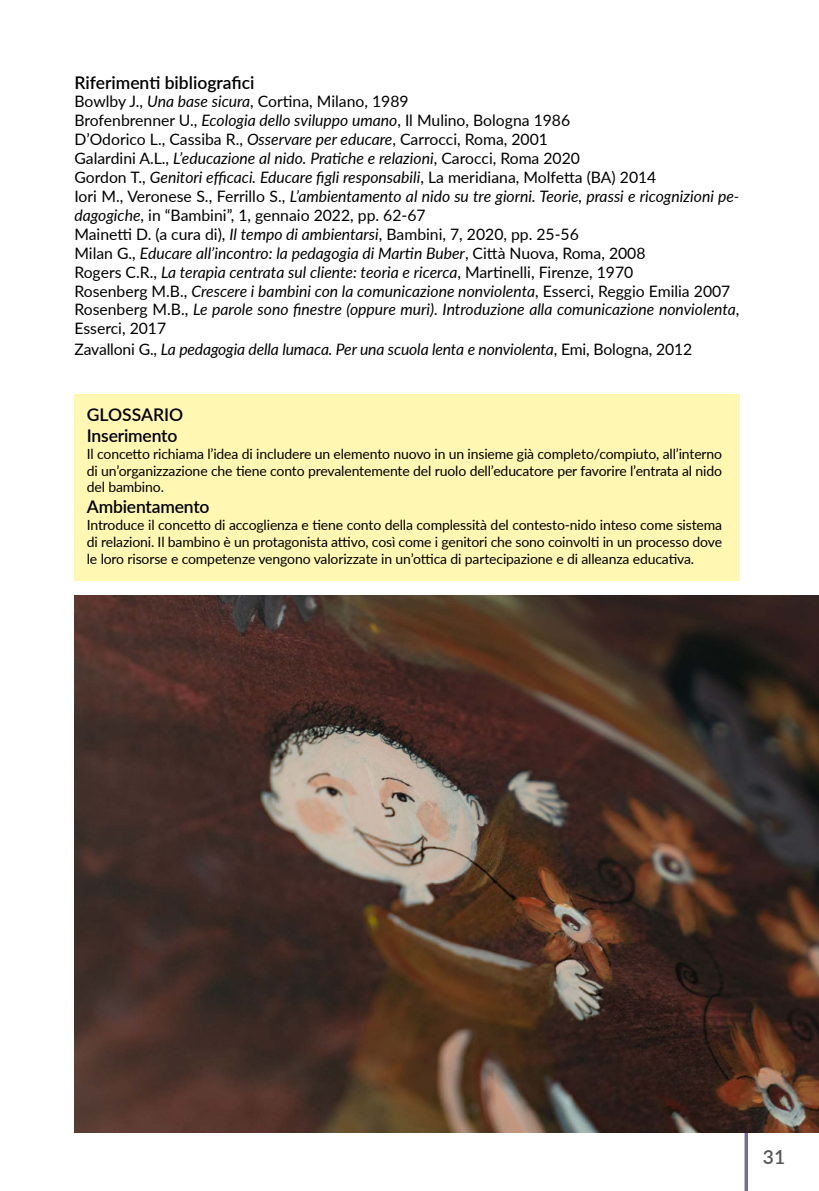
<style>
.page{position:relative;width:819px;height:1191px;background:#fff}
.page>*{position:absolute;margin:0;border:0;box-sizing:border-box;transform-origin:0 0}
.t1{font:600 19.25px "Lato";color:#575756}
.t2{font:600 17.5px/21px "Lato";letter-spacing:-.01em;color:#000}
.t3{font:italic 15.75px/18.9px "Lato";color:#000}
.t4{font:14px/16.8px "Lato";letter-spacing:-.01em;color:#000;text-align:justify}
.s1{font-style:normal}
</style>
<div class="page">
<svg style="left:744px;top:1132px;width:4px;height:59px"></svg>
<img style="left:74px;top:595px;width:745px;height:537px">
<div style="left:74px;top:394px;width:665px;height:186px;background:#fff7b2"></div>
<p class="t2" style="left:74px;top:71px;width:181px">Riferimenti bibliografici</p>
<p class="t3" style="left:74px;top:92px;width:666px"><span class="s1">Bowlby J.,</span> Una base sicura<span class="s1">, Cortina, Milano, 1989<br>Brofenbrenner U.,</span> Ecologia dello sviluppo umano<span class="s1">, Il Mulino, Bologna 1986<br>D’Odorico L., Cassiba R.,</span> Osservare per educare<span class="s1">, Carrocci, Roma, 2001<br>Galardini A.L.,</span> L’educazione al nido. Pratiche e relazioni<span class="s1">, Carocci, Roma 2020<br>Gordon T.,</span> Genitori efficaci. Educare figli responsabili<span class="s1">, La meridiana, Molfetta (BA) 2014<br>Iori M., Veronese S., Ferrillo S.,</span> L’ambientamento al nido su tre giorni. Teorie, prassi e ricognizioni pe&shy;dagogiche<span class="s1">, in “Bambini”, 1, gennaio 2022, pp. 62-67<br>Mainetti D. (a cura di),</span> Il tempo di ambientarsi<span class="s1">, Bambini, 7, 2020, pp. 25-56<br>Milan G.,</span> Educare all’incontro: la pedagogia di Martin Buber<span class="s1">, Città Nuova, Roma, 2008<br>Rogers C.R.,</span> La terapia centrata sul cliente: teoria e ricerca<span class="s1">, Martinelli, Firenze, 1970<br>Rosenberg M.B.,</span> Crescere i bambini con la comunicazione nonviolenta<span class="s1">, Esserci, Reggio Emilia 2007<br>Rosenberg M.B.,</span> Le parole sono finestre (oppure muri). Introduzione alla comunicazione nonviolenta<span class="s1">, Esserci, 2017</span></p>
<p class="t3" style="left:74px;top:339px;width:619px"><span class="s1">Zavalloni G.,</span> La pedagogia della lumaca. Per una scuola lenta e nonviolenta<span class="s1">, Emi, Bologna, 2012</span></p>
<p class="t2" style="left:87px;top:403px;width:98px">GLOSSARIO<br>Inserimento</p>
<p class="t4" style="left:87px;top:445px;width:636px">Il concetto richiama l’idea di includere un elemento nuovo in un insieme già completo/compiuto, all’interno di un’organizzazione che tiene conto prevalentemente del ruolo dell’educatore per favorire l’entrata al nido del bambino.</p>
<p class="t2" style="left:87px;top:496px;width:124px">Ambientamento</p>
<p class="t4" style="left:87px;top:516px;width:637px">Introduce il concetto di accoglienza e tiene conto della complessità del contesto-nido inteso come sistema di relazioni. Il bambino è un protagonista attivo, così come i genitori che sono coinvolti in un processo dove le loro risorse e competenze vengono valorizzate in un’ottica di partecipazione e di alleanza educativa.</p>
<p class="t1" style="left:762px;top:1143px;width:24px">31</p>
</div>
